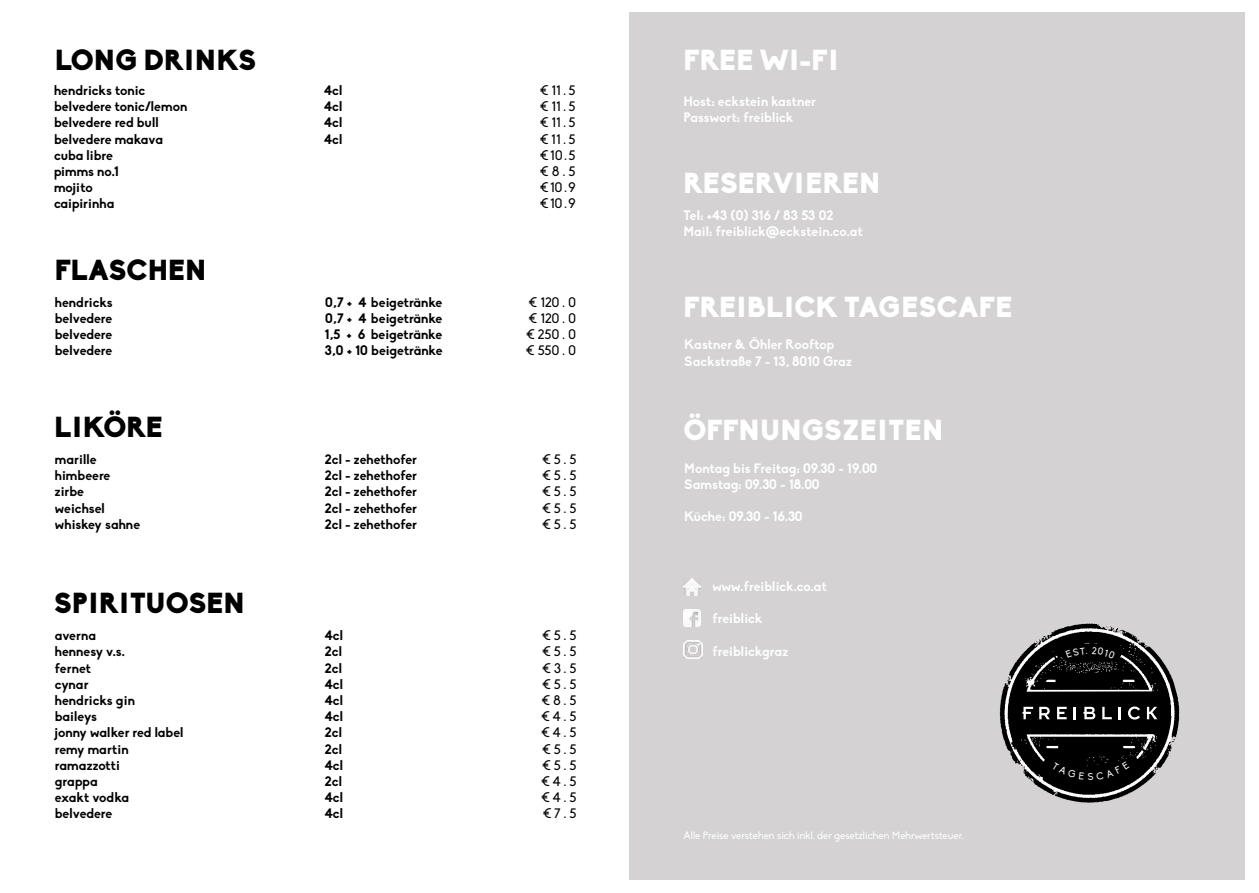
<style>
.page{position:relative;width:1259px;height:893px;background:#fff}
.page>*{position:absolute;margin:0;border:0;box-sizing:border-box;transform-origin:0 0}
.t1{font:900 28.5px "Biko";color:#fff}
.t2{font:900 28.5px "Biko";color:#000}
.t3{font:700 13.5px "Biko";color:#000}
.t4{font:700 13.5px/16.2px "Biko";color:#fff}
.t5{font:13.5px "Biko";color:#000}
.t6{font:700 13.5px "Biko";letter-spacing:-.02em;color:#fff}
.t7{font:700 13.5px "Biko";letter-spacing:-.02em;color:#000}
.t8{font:10.5px "Biko";color:#fff}
</style>
<div class="page">
<div style="left:629px;top:13px;width:615px;height:867px;background:#d4d2d3"></div>
<img style="left:683px;top:579px;width:17px;height:16px">
<img style="left:683px;top:609px;width:17px;height:17px">
<img style="left:683px;top:640px;width:19px;height:19px">
<svg style="left:999px;top:623px;width:180px;height:180px"></svg>
<h1 class="t2" style="left:55px;top:42px;width:203px">LONG DRINKS</h1>
<h1 class="t1" style="left:683px;top:42px;width:157px">FREE WI-FI</h1>
<p class="t3" style="left:54px;top:82px;width:93px">hendricks tonic</p>
<p class="t3" style="left:324px;top:82px;width:20px">4cl</p>
<p class="t5" style="left:540px;top:83px;width:37px">€ 11 . 5</p>
<p class="t3" style="left:54px;top:98px;width:135px">belvedere tonic/lemon</p>
<p class="t3" style="left:324px;top:98px;width:20px">4cl</p>
<p class="t5" style="left:540px;top:99px;width:37px">€ 11 . 5</p>
<p class="t3" style="left:54px;top:115px;width:106px">belvedere red bull</p>
<p class="t3" style="left:324px;top:115px;width:20px">4cl</p>
<p class="t5" style="left:540px;top:115px;width:37px">€ 11 . 5</p>
<p class="t3" style="left:54px;top:131px;width:110px">belvedere makava</p>
<p class="t3" style="left:324px;top:131px;width:20px">4cl</p>
<p class="t5" style="left:540px;top:131px;width:37px">€ 11 . 5</p>
<p class="t3" style="left:54px;top:147px;width:61px">cuba libre</p>
<p class="t5" style="left:540px;top:148px;width:37px">€ 10 . 5</p>
<p class="t3" style="left:54px;top:163px;width:67px">pimms no.1</p>
<p class="t5" style="left:540px;top:164px;width:37px">€ 8 . 5</p>
<p class="t3" style="left:54px;top:179px;width:40px">mojito</p>
<p class="t5" style="left:540px;top:180px;width:37px">€ 10 . 9</p>
<p class="t3" style="left:54px;top:196px;width:62px">caipirinha</p>
<p class="t5" style="left:540px;top:196px;width:37px">€ 10 . 9</p>
<h1 class="t2" style="left:55px;top:252px;width:153px">FLASCHEN</h1>
<p class="t3" style="left:55px;top:294px;width:60px">hendricks</p>
<p class="t3" style="left:325px;top:294px;width:119px">0,7 + 4 beigetränke</p>
<p class="t5" style="left:529px;top:294px;width:49px">€ 120 . 0</p>
<p class="t3" style="left:55px;top:310px;width:59px">belvedere</p>
<p class="t3" style="left:325px;top:310px;width:119px">0,7 + 4 beigetränke</p>
<p class="t5" style="left:529px;top:311px;width:49px">€ 120 . 0</p>
<p class="t3" style="left:55px;top:326px;width:59px">belvedere</p>
<p class="t3" style="left:325px;top:326px;width:119px">1,5 + 6 beigetränke</p>
<p class="t5" style="left:526px;top:327px;width:51px">€ 250 . 0</p>
<p class="t3" style="left:55px;top:342px;width:59px">belvedere</p>
<p class="t3" style="left:325px;top:342px;width:119px">3,0 + 10 beigetränke</p>
<p class="t5" style="left:526px;top:343px;width:52px">€ 550 . 0</p>
<h1 class="t2" style="left:54px;top:409px;width:110px">LIKÖRE</h1>
<p class="t3" style="left:55px;top:451px;width:44px">marille</p>
<p class="t3" style="left:325px;top:451px;width:94px">2cl - zehethofer</p>
<p class="t5" style="left:542px;top:452px;width:35px">€ 5 . 5</p>
<p class="t3" style="left:55px;top:467px;width:57px">himbeere</p>
<p class="t3" style="left:325px;top:467px;width:94px">2cl - zehethofer</p>
<p class="t5" style="left:542px;top:468px;width:35px">€ 5 . 5</p>
<p class="t3" style="left:55px;top:484px;width:31px">zirbe</p>
<p class="t3" style="left:325px;top:484px;width:94px">2cl - zehethofer</p>
<p class="t5" style="left:542px;top:484px;width:35px">€ 5 . 5</p>
<p class="t3" style="left:55px;top:500px;width:52px">weichsel</p>
<p class="t3" style="left:325px;top:500px;width:94px">2cl - zehethofer</p>
<p class="t5" style="left:542px;top:500px;width:35px">€ 5 . 5</p>
<p class="t3" style="left:55px;top:516px;width:87px">whiskey sahne</p>
<p class="t3" style="left:325px;top:516px;width:94px">2cl - zehethofer</p>
<p class="t5" style="left:542px;top:517px;width:35px">€ 5 . 5</p>
<h1 class="t2" style="left:54px;top:585px;width:193px">SPIRITUOSEN</h1>
<p class="t3" style="left:55px;top:627px;width:43px">averna</p>
<p class="t3" style="left:325px;top:627px;width:20px">4cl</p>
<p class="t5" style="left:542px;top:628px;width:35px">€ 5 . 5</p>
<p class="t3" style="left:55px;top:643px;width:71px">hennesy v.s.</p>
<p class="t3" style="left:325px;top:643px;width:19px">2cl</p>
<p class="t5" style="left:542px;top:644px;width:35px">€ 5 . 5</p>
<p class="t3" style="left:55px;top:660px;width:38px">fernet</p>
<p class="t3" style="left:325px;top:660px;width:19px">2cl</p>
<p class="t5" style="left:542px;top:660px;width:35px">€ 3 . 5</p>
<p class="t3" style="left:55px;top:676px;width:35px">cynar</p>
<p class="t3" style="left:325px;top:676px;width:20px">4cl</p>
<p class="t5" style="left:542px;top:676px;width:35px">€ 5 . 5</p>
<p class="t3" style="left:55px;top:692px;width:82px">hendricks gin</p>
<p class="t3" style="left:325px;top:692px;width:20px">4cl</p>
<p class="t5" style="left:542px;top:693px;width:36px">€ 8 . 5</p>
<p class="t3" style="left:55px;top:708px;width:44px">baileys</p>
<p class="t3" style="left:325px;top:708px;width:20px">4cl</p>
<p class="t5" style="left:541px;top:709px;width:36px">€ 4 . 5</p>
<p class="t3" style="left:55px;top:724px;width:130px">jonny walker red label</p>
<p class="t3" style="left:325px;top:724px;width:19px">2cl</p>
<p class="t5" style="left:541px;top:725px;width:36px">€ 4 . 5</p>
<p class="t3" style="left:55px;top:741px;width:76px">remy martin</p>
<p class="t3" style="left:325px;top:741px;width:19px">2cl</p>
<p class="t5" style="left:542px;top:741px;width:35px">€ 5 . 5</p>
<p class="t3" style="left:55px;top:757px;width:67px">ramazzotti</p>
<p class="t3" style="left:325px;top:757px;width:20px">4cl</p>
<p class="t5" style="left:542px;top:757px;width:35px">€ 5 . 5</p>
<p class="t3" style="left:55px;top:773px;width:44px">grappa</p>
<p class="t3" style="left:325px;top:773px;width:19px">2cl</p>
<p class="t5" style="left:541px;top:774px;width:36px">€ 4 . 5</p>
<p class="t7" style="left:55px;top:789px;width:76px">exakt vodka</p>
<p class="t3" style="left:325px;top:789px;width:20px">4cl</p>
<p class="t5" style="left:541px;top:790px;width:36px">€ 4 . 5</p>
<p class="t3" style="left:55px;top:805px;width:59px">belvedere</p>
<p class="t3" style="left:325px;top:805px;width:20px">4cl</p>
<p class="t5" style="left:543px;top:806px;width:35px">€ 7 . 5</p>
<p class="t4" style="left:683px;top:93px;width:134px">Host: eckstein kastner<br>Passwort: freiblick</p>
<h1 class="t1" style="left:683px;top:165px;width:199px">RESERVIEREN</h1>
<p class="t4" style="left:683px;top:207px;width:181px">Tel: +43 (0) 316 / 83 53 02<br>Mail: freiblick@eckstein.co.at</p>
<h1 class="t1" style="left:683px;top:290px;width:330px">FREIBLICK TAGESCAFE</h1>
<p class="t4" style="left:684px;top:337px;width:169px">Kastner &amp; Öhler Rooftop<br>Sackstraße 7 - 13, 8010 Graz</p>
<h1 class="t1" style="left:683px;top:413px;width:262px">ÖFFNUNGSZEITEN</h1>
<p class="t4" style="left:684px;top:460px;width:195px">Montag bis Freitag: 09.30 - 19.00<br>Samstag: 09.30 - 18.00</p>
<p class="t6" style="left:684px;top:508px;width:120px">Küche: 09.30 - 16.30</p>
<p class="t4" style="left:712px;top:578px;width:116px">www.freiblick.co.at</p>
<p class="t4" style="left:712px;top:610px;width:52px">freiblick</p>
<p class="t4" style="left:712px;top:643px;width:77px">freiblickgraz</p>
<p class="t8" style="left:683px;top:829px;width:282px">Alle Preise verstehen sich inkl. der gesetzlichen Mehrwertsteuer.</p>
</div>
